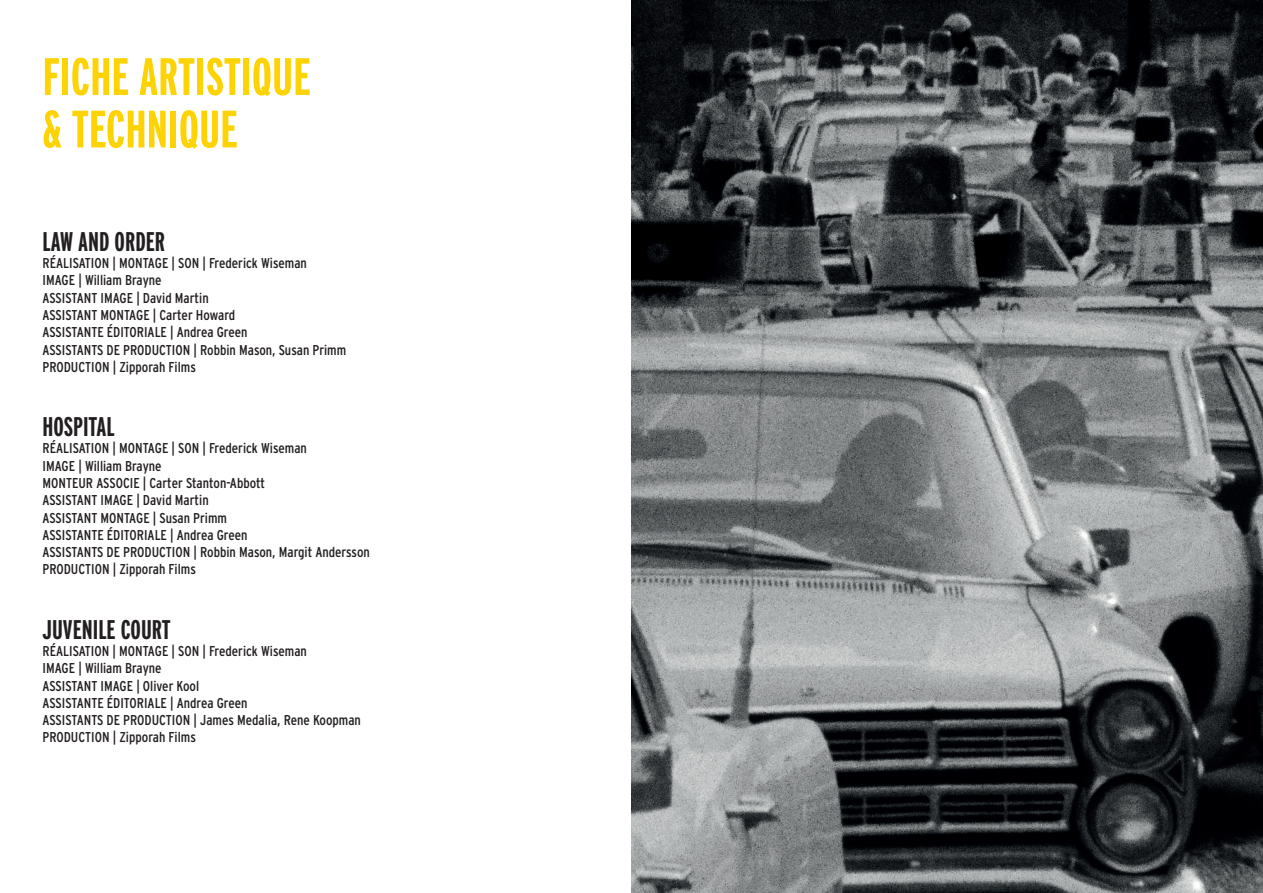
<style>
.page{position:relative;width:1263px;height:893px;background:#fff}
.page>*{position:absolute;margin:0;border:0;box-sizing:border-box;transform-origin:0 0}
.t1{font:700 52.5px/52.5px "Interstate Compressed";color:#fed304}
.t2{font:700 27px "Interstate Compressed";color:#231f20}
.t3{font:14.25px/17.2px "Interstate Condensed";color:#231f20}
</style>
<div class="page">
<img style="left:631px;top:0;width:632px;height:893px">
<h1 class="t1" style="left:43px;top:50px;width:270px">FICHE ARTISTIQUE &amp; TECHNIQUE</h1>
<h2 class="t2" style="left:43px;top:227px;width:124px">LAW AND ORDER</h2>
<p class="t3" style="left:43px;top:254px;width:305px">RÉALISATION | MONTAGE | SON | Frederick Wiseman<br>IMAGE | William Brayne<br>ASSISTANT IMAGE | David Martin<br>ASSISTANT MONTAGE | Carter Howard<br>ASSISTANTE ÉDITORIALE | Andrea Green<br>ASSISTANTS DE PRODUCTION | Robbin Mason, Susan Primm PRODUCTION | Zipporah Films</p>
<h2 class="t2" style="left:43px;top:412px;width:74px">HOSPITAL</h2>
<p class="t3" style="left:43px;top:440px;width:329px">RÉALISATION | MONTAGE | SON | Frederick Wiseman<br>IMAGE | William Brayne<br>MONTEUR ASSOCIE | Carter Stanton-Abbott<br>ASSISTANT IMAGE | David Martin<br>ASSISTANT MONTAGE | Susan Primm<br>ASSISTANTE ÉDITORIALE | Andrea Green<br>ASSISTANTS DE PRODUCTION | Robbin Mason, Margit Andersson PRODUCTION | Zipporah Films</p>
<h2 class="t2" style="left:43px;top:614px;width:130px">JUVENILE COURT</h2>
<p class="t3" style="left:43px;top:642px;width:320px">RÉALISATION | MONTAGE | SON | Frederick Wiseman<br>IMAGE | William Brayne<br>ASSISTANT IMAGE | Oliver Kool<br>ASSISTANTE ÉDITORIALE | Andrea Green<br>ASSISTANTS DE PRODUCTION | James Medalia, Rene Koopman PRODUCTION | Zipporah Films</p>
</div>
